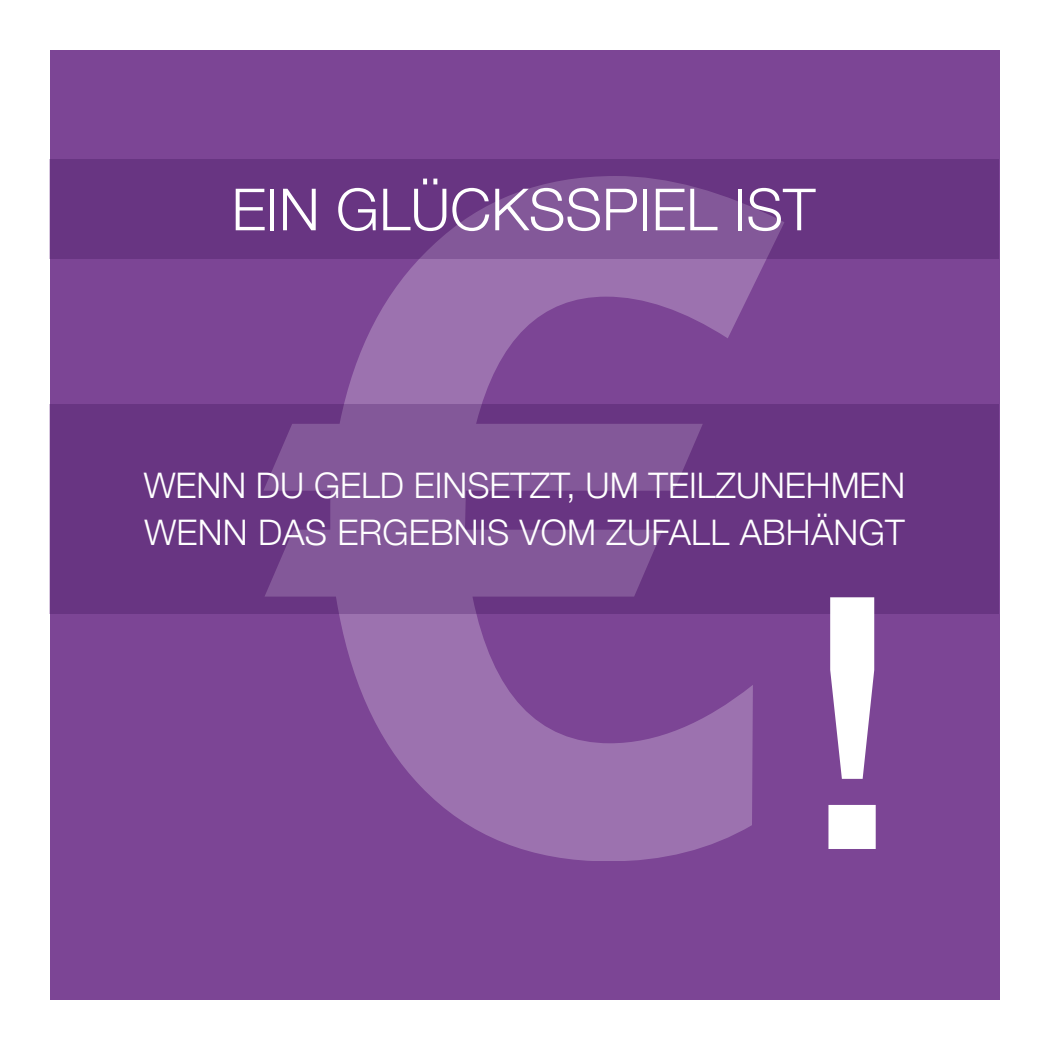
<style>
.page{position:relative;width:1049px;height:1049px;background:#fff}
.page>*{position:absolute;margin:0;border:0;box-sizing:border-box;transform-origin:0 0}
.t1{font:700 928.5px "Helvetica Neue";color:#fff}
.t2{font:500 352.5px "Helvetica Neue";color:#fff}
.t3{font:300 58.25px "Helvetica Neue";color:#fff}
.t4{font:300 35.25px/47.5px "Helvetica Neue";color:#fff}
</style>
<div class="page">
<div style="left:50px;top:50px;width:949px;height:949px;background:#7c4595"></div>
<div style="left:50px;top:405px;width:949px;height:209px;background:#683582"></div>
<div style="left:50px;top:159px;width:949px;height:100px;background:#683582"></div>
<h1 class="t1" style="left:250px;top:-213px;width:518px">€</h1>
<h3 class="t3" style="left:231px;top:162px;width:585px">EIN GLÜCKSSPIEL IST</h3>
<p class="t4" style="left:144px;top:459px;width:763px">WENN DU GELD EINSETZT, UM TEILZUNEHMEN<br>WENN DAS ERGEBNIS VOM ZUFALL ABHÄNGT</p>
<h2 class="t2" style="left:803px;top:440px;width:99px">!</h2>
</div>
